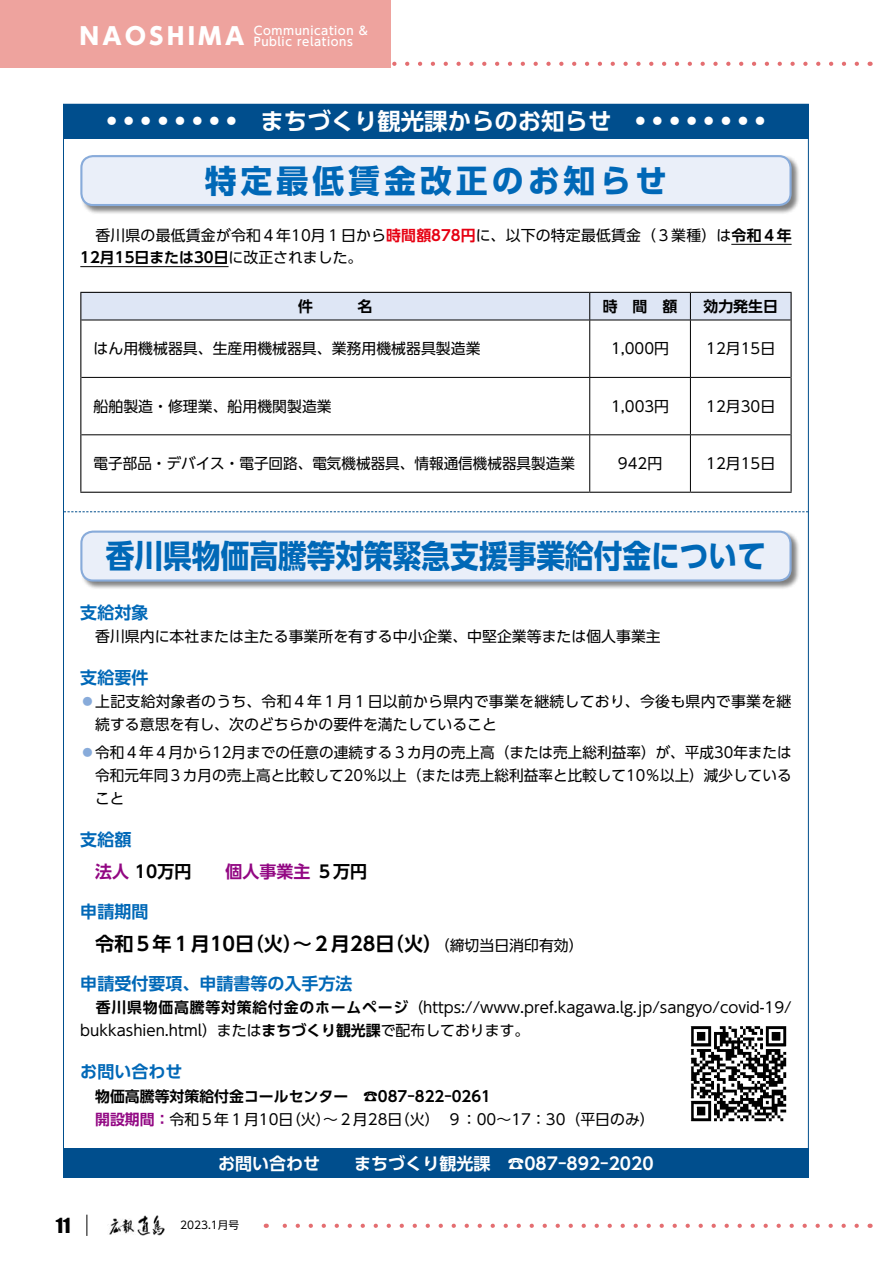
<style>
.page{position:relative;width:893px;height:1263px;background:#fff}
.page>*{position:absolute;margin:0;border:0;box-sizing:border-box;transform-origin:0 0}
.t1{font:700 31.95px "UD Shin Go Pro";color:#0068b7;scale:.9 1}
.t2{font:700 31.95px "UD Shin Go Pro";letter-spacing:.125em;color:#0068b7}
.t3{font:700 23.4px "Shin Go Pro De";color:#fff}
.t4{font:700 23.4px "UD Shin Go Pro De";color:#fff}
.t5{font:800 23.4px "UD Shin Go Pro";letter-spacing:.15em;color:#fff}
.t6{font:700 19.2px "UD Shin Go Pro De";color:#000}
.t7{font:19.2px "Impact";color:#000}
.t8{font:700 16.95px "UD Shin Go Pro De";color:#0068b7}
.t9{font:700 16.95px "UD Shin Go Pro De";color:#fff}
.t10{font:700 16.95px/31.7px "UD Shin Go Pro De";color:#000}
.t11{font:14.85px/23.1px "UD Shin Go Pro";color:#000;text-align:justify}
.t12{font:14.85px/23.1px "UD Shin Go Pro";letter-spacing:.02em;color:#000}
.t13{font:700 14.85px "UD Shin Go Pro De";color:#000}
.t14{font:500 11.7px "UD Shin Go Pro";letter-spacing:.05em;color:#fff}
.t15{font:10.65px "UD Shin Go Pro";color:#000}
.s1{font-family:"UD Shin Go Pro De";font-weight:700;color:#e60012}
.s2{font-family:"UD Shin Go Pro De";font-weight:700}
.s3{font-family:"UD Shin Go Pro";font-weight:400}
.s4{color:#88abda}
.s5{color:#0068b7}
.s6{color:#920783}
.s7{font-family:"UD Shin Go Pro";font-weight:400;font-size:14.85px}
.s8{font-family:"UD Shin Go Pro De";font-weight:700;color:#920783}
</style>
<div class="page">
<svg style="left:87px;top:1215px;width:1px;height:21px"></svg>
<svg style="left:392px;top:62px;width:465px;height:4px"></svg>
<div style="left:0;top:0;width:391px;height:68px;background:#eea39e"></div>
<svg style="left:266px;top:1224px;width:591px;height:4px"></svg>
<img style="left:108px;top:1219px;width:27px;height:16px">
<img style="left:138px;top:1215px;width:27px;height:20px">
<div style="left:63px;top:104px;width:746px;height:34px;background:#004e8d"></div>
<div style="left:80px;top:155px;width:720px;height:60px;background:#000;opacity:.5"></div>
<div style="left:81px;top:156px;width:709px;height:49px;background:#eaeff9;border-radius:12px"></div>
<div style="left:80px;top:155px;width:712px;height:51px;border:2px solid #88abda;border-radius:12px"></div>
<hr style="left:731px;top:244px;width:61px;height:1px;background:#000">
<hr style="left:80px;top:266px;width:149px;height:1px;background:#000">
<hr style="left:690px;top:292px;width:102px;height:1px;background:#000">
<hr style="left:790px;top:293px;width:2px;height:27px;background:#000">
<hr style="left:80px;top:320px;width:1px;height:57px;background:#000">
<hr style="left:790px;top:320px;width:2px;height:57px;background:#000">
<hr style="left:80px;top:377px;width:1px;height:58px;background:#000">
<hr style="left:790px;top:377px;width:2px;height:58px;background:#000">
<hr style="left:80px;top:435px;width:1px;height:57px;background:#000">
<hr style="left:790px;top:435px;width:2px;height:57px;background:#000">
<hr style="left:80px;top:492px;width:510px;height:1px;background:#000">
<hr style="left:590px;top:492px;width:100px;height:1px;background:#000">
<hr style="left:690px;top:492px;width:102px;height:1px;background:#000">
<svg style="left:80px;top:292px;width:711px;height:28px;background:#d1d9e7"></svg>
<hr style="left:81px;top:320px;width:509px;height:1px;background:#000">
<hr style="left:590px;top:320px;width:100px;height:1px;background:#000">
<hr style="left:589px;top:320px;width:1px;height:57px;background:#000">
<hr style="left:690px;top:320px;width:100px;height:1px;background:#000">
<hr style="left:690px;top:320px;width:1px;height:57px;background:#000">
<hr style="left:81px;top:377px;width:509px;height:1px;background:#000">
<hr style="left:590px;top:377px;width:100px;height:1px;background:#000">
<hr style="left:589px;top:378px;width:1px;height:56px;background:#000">
<hr style="left:690px;top:377px;width:100px;height:1px;background:#000">
<hr style="left:690px;top:378px;width:1px;height:56px;background:#000">
<hr style="left:81px;top:434px;width:509px;height:1px;background:#000">
<hr style="left:590px;top:434px;width:100px;height:1px;background:#000">
<hr style="left:589px;top:435px;width:1px;height:57px;background:#000">
<hr style="left:690px;top:434px;width:100px;height:1px;background:#000">
<hr style="left:690px;top:435px;width:1px;height:57px;background:#000">
<div style="left:80px;top:530px;width:720px;height:61px;background:#000;opacity:.5"></div>
<div style="left:81px;top:532px;width:709px;height:48px;background:#eaeff9;border-radius:12px"></div>
<div style="left:80px;top:530px;width:712px;height:52px;border:2px solid #88abda;border-radius:12px"></div>
<div style="left:63px;top:1148px;width:746px;height:30px;background:#004e8d"></div>
<svg style="left:64px;top:511px;width:744px;height:1px"></svg>
<img style="left:690px;top:1026px;width:97px;height:96px">
<p class="t14" style="left:254px;top:21px;width:115px">Communication &amp;</p>
<h2 class="t5" style="left:80px;top:17px;width:166px">NAOSHIMA</h2>
<p class="t14" style="left:254px;top:32px;width:101px">Public relations</p>
<h2 class="t4" style="left:261px;top:102px;width:352px">まちづくり観光課からのお知らせ</h2>
<h2 class="t3" style="left:106px;top:102px;width:133px">••••••••</h2>
<h1 class="t2" style="left:205px;top:154px;width:464px">特定最低賃金改正のお知らせ</h1>
<p class="t11" style="left:80px;top:223px;width:713px">　香川県の最低賃金が令和４年10月１日から<span class="s1">時間額878円</span>に、以下の特定最低賃金（３業種）は<span class="s2">令和４年</span></p>
<p class="t13" style="left:80px;top:246px;width:284px">12月15日または30日<span class="s3">に改正されました。</span></p>
<p class="t13" style="left:703px;top:294px;width:76px">効力発生日</p>
<h2 class="t3" style="left:635px;top:102px;width:133px">••••••••</h2>
<p class="t13" style="left:603px;top:294px;width:76px">時　間　額</p>
<p class="t11" style="left:94px;top:337px;width:388px">はん用機械器具、生産用機械器具、業務用機械器具製造業</p>
<p class="t11" style="left:611px;top:337px;width:60px">1,000円</p>
<p class="t11" style="left:706px;top:337px;width:71px">12月15日</p>
<p class="t11" style="left:94px;top:394px;width:240px">船舶製造・修理業、船用機関製造業</p>
<p class="t11" style="left:611px;top:394px;width:60px">1,003円</p>
<p class="t11" style="left:706px;top:394px;width:71px">12月30日</p>
<p class="t11" style="left:94px;top:451px;width:483px">電子部品・デバイス・電子回路、電気機械器具、情報通信機械器具製造業</p>
<p class="t11" style="left:618px;top:451px;width:46px">942円</p>
<p class="t11" style="left:706px;top:451px;width:71px">12月15日</p>
<h1 class="t1" style="left:106px;top:530px;width:735px">香川県物価高騰等対策緊急支援事業給付金について</h1>
<p class="t8" style="left:80px;top:598px;width:70px">支給対象</p>
<p class="t11" style="left:80px;top:624px;width:582px">　香川県内に本社または主たる事業所を有する中小企業、中堅企業等または個人事業主</p>
<p class="t8" style="left:80px;top:664px;width:70px">支給要件</p>
<p class="t12" style="left:95px;top:690px;width:698px;text-indent:-15px"><span class="s4">◦</span>上記支給対象者のうち、令和４年１月１日以前から県内で事業を継続しており、今後も県内で事業を継続する意思を有し、次のどちらかの要件を満たしていること</p>
<p class="t11" style="left:95px;top:740px;width:698px;text-indent:-15px"><span class="s4">◦</span>令和４年４月から12月までの任意の連続する３カ月の売上高（または売上総利益率）が、平成30年または令和元年同３カ月の売上高と比較して20％以上（または売上総利益率と比較して10％以上）減少していること</p>
<p class="t10" style="left:95px;top:823px;width:273px;text-indent:-15px"><span class="s5">支給額<br></span><span class="s6">法人</span> 10万円　　<span class="s6">個人事業主</span>５万円</p>
<p class="t8" style="left:80px;top:898px;width:70px">申請期間</p>
<p class="t11" style="left:450px;top:934px;width:135px">締切当日消印有効(</p>
<p class="t6" style="left:95px;top:928px;width:356px">令和５年１月10 （日火）～２月28 （日火）<span class="s7">（</span></p>
<p class="t8" style="left:80px;top:969px;width:274px">申請受付要項、申請書等の入手方法</p>
<p class="t11" style="left:80px;top:995px;width:713px;text-indent:16px"><span class="s2">香川県物価高騰等対策給付金のホームページ</span>（https://www.pref.kagawa l g. .jp/sangyo/covid-19/ bukkashien.html）または<span class="s2">まちづくり観光課</span>で配布しております。</p>
<p class="t8" style="left:80px;top:1058px;width:104px">お問い合わせ</p>
<p class="t13" style="left:363px;top:1084px;width:129px">☎087-822-0261</p>
<p class="t13" style="left:80px;top:1084px;width:269px">　物価高騰等対策給付金コールセンター</p>
<p class="t11" style="left:95px;top:1107px;width:561px"><span class="s8">開設期間：</span>令和５年１月10 （日火）～２月28 （日火）　９：00～17：30（平日のみ(</p>
<p class="t9" style="left:507px;top:1150px;width:148px">☎087-892-2020</p>
<p class="t9" style="left:218px;top:1150px;width:274px">お問い合わせ　　まちづくり観光課</p>
<p class="t7" style="left:56px;top:1210px;width:16px">11</p>
<p class="t15" style="left:180px;top:1217px;width:61px">2023.1月号</p>
</div>
